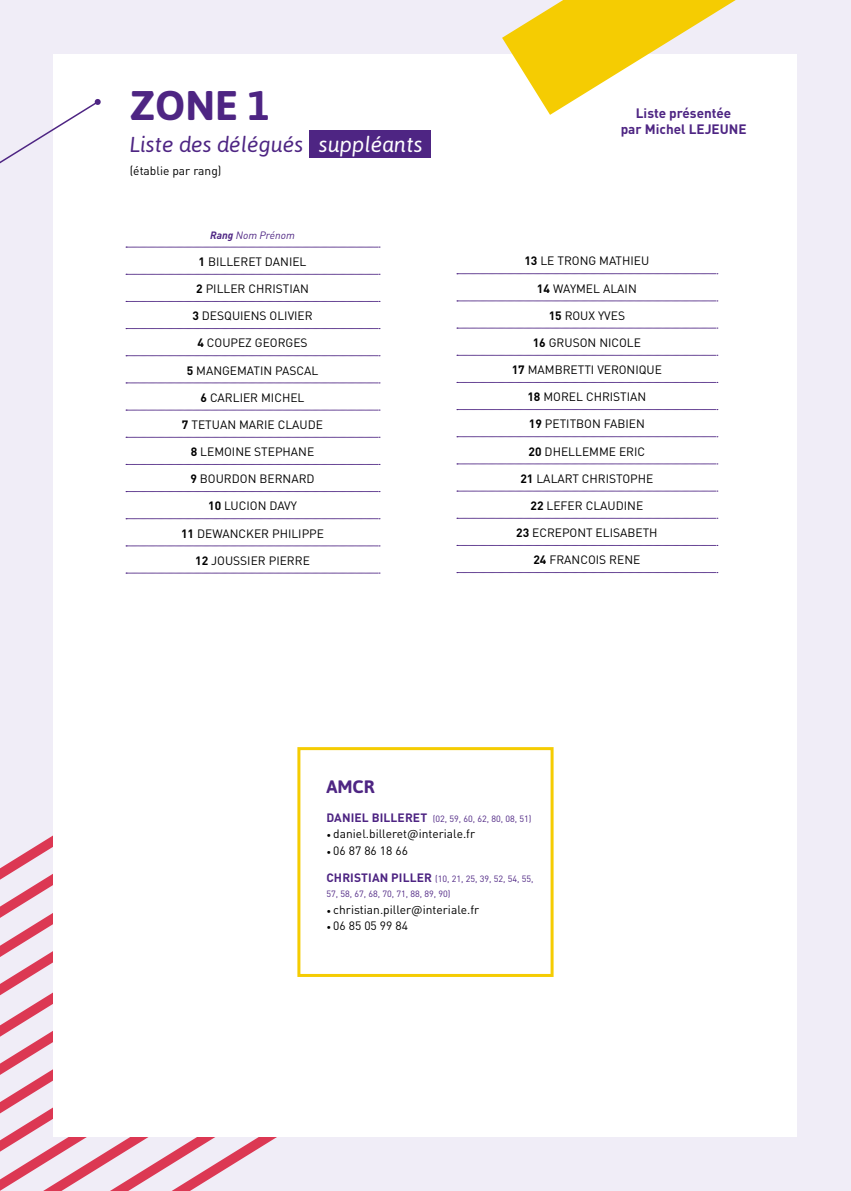
<style>
.page{position:relative;width:851px;height:1191px;background:#fff}
.page>*{position:absolute;margin:0;border:0;box-sizing:border-box;transform-origin:0 0}
.t1{font:700 41.4px "Asap";color:#4e2583}
.t2{font:italic 21.6px "Asap";color:#4e2583}
.t3{font:700 18px "Asap";color:#4e2583}
.t4{font:700 13.5px/16.2px "DIN Pro";color:#4e2583;text-align:center}
.t5{font:12px/16.5px "DIN Pro";color:#000}
.t6{font:italic 10.5px "DIN Pro";color:#4e2583}
.t7{font:9px/15px "DIN Pro";color:#4e2583}
.s1{color:#fff}
.s2{font-weight:700}
.s3{font-weight:700;font-size:12px}
.s4{font-weight:700;font-size:9px}
</style>
<div class="page">
<div style="left:0;top:0;width:850px;height:1191px;background:#f0edf7"></div>
<svg style="left:0;top:877px;width:54px;height:119px"></svg>
<svg style="left:0;top:996px;width:54px;height:38px"></svg>
<svg style="left:0;top:1034px;width:277px;height:157px"></svg>
<div style="left:54px;top:54px;width:742px;height:1083px;background:#fff"></div>
<svg style="left:0;top:98px;width:101px;height:159px"></svg>
<svg style="left:126px;top:247px;width:254px;height:1px"></svg>
<svg style="left:126px;top:274px;width:254px;height:1px"></svg>
<svg style="left:126px;top:301px;width:254px;height:1px"></svg>
<svg style="left:126px;top:328px;width:254px;height:1px"></svg>
<svg style="left:126px;top:355px;width:254px;height:1px"></svg>
<svg style="left:126px;top:383px;width:254px;height:1px"></svg>
<svg style="left:126px;top:410px;width:254px;height:1px"></svg>
<svg style="left:126px;top:437px;width:254px;height:1px"></svg>
<svg style="left:126px;top:464px;width:254px;height:1px"></svg>
<svg style="left:126px;top:491px;width:254px;height:1px"></svg>
<svg style="left:126px;top:518px;width:254px;height:1px"></svg>
<svg style="left:126px;top:545px;width:254px;height:1px"></svg>
<svg style="left:126px;top:573px;width:254px;height:1px"></svg>
<svg style="left:502px;top:0;width:233px;height:115px"></svg>
<div style="left:309px;top:131px;width:122px;height:27px;background:#4e2583"></div>
<svg style="left:457px;top:273px;width:260px;height:1px"></svg>
<svg style="left:457px;top:301px;width:260px;height:1px"></svg>
<svg style="left:457px;top:328px;width:260px;height:1px"></svg>
<svg style="left:457px;top:355px;width:260px;height:1px"></svg>
<svg style="left:457px;top:382px;width:260px;height:1px"></svg>
<svg style="left:457px;top:409px;width:260px;height:1px"></svg>
<svg style="left:457px;top:436px;width:260px;height:1px"></svg>
<svg style="left:457px;top:464px;width:260px;height:1px"></svg>
<svg style="left:457px;top:491px;width:260px;height:1px"></svg>
<svg style="left:457px;top:518px;width:260px;height:1px"></svg>
<svg style="left:457px;top:545px;width:260px;height:1px"></svg>
<svg style="left:457px;top:572px;width:260px;height:1px"></svg>
<div style="left:297px;top:747px;width:256px;height:230px;border:3px solid #f5cc02"></div>
<h1 class="t1" style="left:130px;top:77px;width:142px">ZONE 1</h1>
<h2 class="t2" style="left:130px;top:130px;width:294px">Liste des délégués <span class="s1">suppléants</span></h2>
<p class="t5" style="left:130px;top:161px;width:93px">(établie par rang)</p>
<p class="t6" style="left:210px;top:227px;width:86px"><span class="s2">Rang</span> Nom Prénom</p>
<p class="t5" style="left:198px;top:252px;width:109px"><span class="s2">1</span> BILLERET DANIEL</p>
<p class="t5" style="left:196px;top:280px;width:114px"><span class="s2">2</span> PILLER CHRISTIAN</p>
<p class="t5" style="left:192px;top:307px;width:122px"><span class="s2">3</span> DESQUIENS OLIVIER</p>
<p class="t5" style="left:197px;top:334px;width:112px"><span class="s2">4</span> COUPEZ GEORGES</p>
<p class="t5" style="left:187px;top:361px;width:133px"><span class="s2">5</span> MANGEMATIN PASCAL</p>
<p class="t5" style="left:200px;top:388px;width:105px"><span class="s2">6</span> CARLIER MICHEL</p>
<p class="t5" style="left:182px;top:415px;width:143px"><span class="s2">7</span> TETUAN MARIE CLAUDE</p>
<p class="t5" style="left:191px;top:443px;width:125px"><span class="s2">8</span> LEMOINE STEPHANE</p>
<p class="t5" style="left:190px;top:470px;width:126px"><span class="s2">9</span> BOURDON BERNARD</p>
<p class="t5" style="left:208px;top:497px;width:90px"><span class="s2">10</span> LUCION DAVY</p>
<p class="t5" style="left:181px;top:524px;width:144px"><span class="s2">11</span> DEWANCKER PHILIPPE</p>
<p class="t5" style="left:195px;top:551px;width:116px"><span class="s2">12</span> JOUSSIER PIERRE</p>
<h3 class="t3" style="left:326px;top:774px;width:50px">AMCR</h3>
<p class="t4" style="left:620px;top:104px;width:127px">Liste présentée<br>par Michel LEJEUNE</p>
<p class="t5" style="left:524px;top:252px;width:126px"><span class="s2">13</span> LE TRONG MATHIEU</p>
<p class="t5" style="left:537px;top:279px;width:101px"><span class="s2">14</span> WAYMEL ALAIN</p>
<p class="t5" style="left:548px;top:306px;width:78px"><span class="s2">15</span> ROUX YVES</p>
<p class="t5" style="left:532px;top:333px;width:110px"><span class="s2">16</span> GRUSON NICOLE</p>
<p class="t5" style="left:511px;top:361px;width:152px"><span class="s2">17</span> MAMBRETTI VERONIQUE</p>
<p class="t5" style="left:527px;top:388px;width:120px"><span class="s2">18</span> MOREL CHRISTIAN</p>
<p class="t5" style="left:529px;top:415px;width:117px"><span class="s2">19</span> PETITBON FABIEN</p>
<p class="t5" style="left:528px;top:442px;width:118px"><span class="s2">20</span> DHELLEMME ERIC</p>
<p class="t5" style="left:520px;top:469px;width:134px"><span class="s2">21</span> LALART CHRISTOPHE</p>
<p class="t5" style="left:530px;top:496px;width:114px"><span class="s2">22</span> LEFER CLAUDINE</p>
<p class="t5" style="left:516px;top:524px;width:143px"><span class="s2">23</span> ECREPONT ELISABETH</p>
<p class="t5" style="left:533px;top:551px;width:108px"><span class="s2">24</span> FRANCOIS RENE</p>
<p class="t7" style="left:326px;top:810px;width:207px"><span class="s3">DANIEL BILLERET</span> (02, 59, 60, 62, 80, 08, 51)</p>
<p class="t5" style="left:326px;top:824px;width:150px"><span class="s4">∙</span> daniel.billeret@interiale.fr <span class="s4">∙</span> 06 87 86 18 66</p>
<p class="t7" style="left:326px;top:871px;width:209px"><span class="s3">CHRISTIAN PILLER</span> (10, 21, 25, 39, 52, 54, 55,<br>57, 58, 67, 68, 70, 71, 88, 89, 90)</p>
<p class="t5" style="left:326px;top:900px;width:154px"><span class="s4">∙</span> christian.piller@interiale.fr <span class="s4">∙</span> 06 85 05 99 84</p>
</div>
